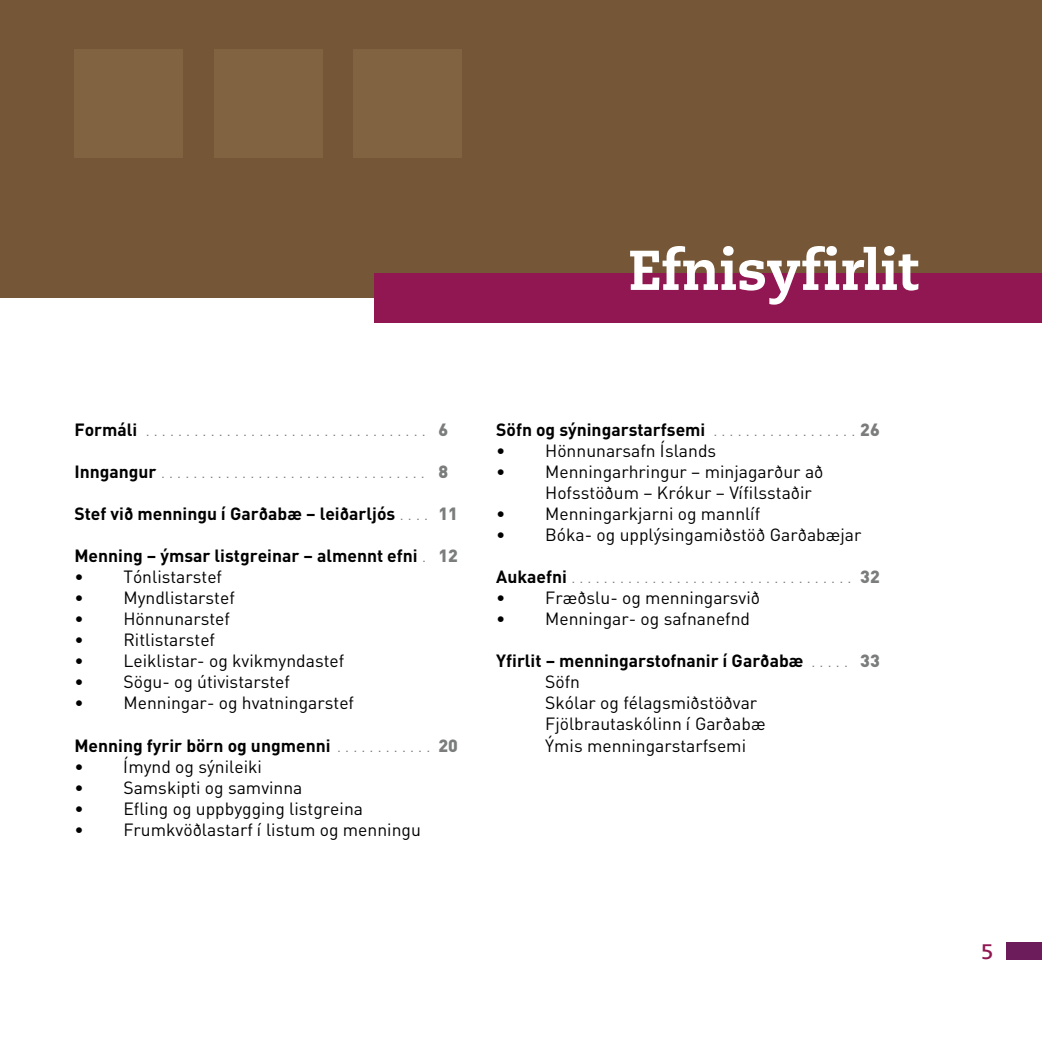
<style>
.page{position:relative;width:1042px;height:1042px;background:#fff}
.page>*{position:absolute;margin:0;border:0;box-sizing:border-box;transform-origin:0 0}
.t1{font:800 56px "Caecilia";letter-spacing:-.01em;color:#fff}
.t2{font:700 21px "Caecilia";color:#901751}
.t3{font:17.5px/21px "DIN";color:#000}
.t4{font:700 17.5px "DIN";color:#000}
.t5{font:300 17.5px "DIN";color:#7b7c7c}
.s1{font-weight:700;color:#000}
.s2{font-weight:900}
.s3{font-weight:300;color:#7b7c7c}
.s4{font-weight:900;color:#7b7c7c}
.s5{font-weight:700}
</style>
<div class="page">
<div style="left:1006px;top:943px;width:36px;height:17px;background:#6c1c5a"></div>
<div style="left:0;top:0;width:1042px;height:298px;background:#755636"></div>
<div style="left:375px;top:273px;width:667px;height:49px;background:#901751"></div>
<div style="left:74px;top:50px;width:109px;height:108px;background:#816342"></div>
<div style="left:214px;top:50px;width:109px;height:108px;background:#816342"></div>
<div style="left:354px;top:50px;width:108px;height:108px;background:#816342"></div>
<h1 class="t1" style="left:628px;top:236px;width:291px">Efnisyfirlit</h1>
<p class="t5" style="left:74px;top:419px;width:375px"><span class="s1">Formáli</span> ................................... <span class="s2">6</span></p>
<p class="t5" style="left:74px;top:461px;width:375px"><span class="s1">Inngangur</span> ................................. <span class="s2">8</span></p>
<p class="t4" style="left:74px;top:503px;width:385px">Stef við menningu í Garðabæ – leiðarljós <span class="s3">. . . .</span> <span class="s4">11</span></p>
<p class="t4" style="left:74px;top:545px;width:385px">Menning – ýmsar listgreinar – almennt efni <span class="s3">.</span> <span class="s4">12</span></p>
<p class="t3" style="left:74px;top:566px;width:149px">• Tónlistarstef</p>
<p class="t3" style="left:74px;top:587px;width:162px">• Myndlistarstef</p>
<p class="t3" style="left:74px;top:608px;width:157px">• Hönnunarstef</p>
<p class="t3" style="left:74px;top:629px;width:142px">• Ritlistarstef</p>
<p class="t3" style="left:74px;top:650px;width:271px">• Leiklistar- og kvikmyndastef</p>
<p class="t3" style="left:74px;top:671px;width:217px">• Sögu- og útivistarstef</p>
<p class="t3" style="left:74px;top:692px;width:281px">• Menningar- og hvatningarstef</p>
<p class="t4" style="left:74px;top:734px;width:385px">Menning fyrir börn og ungmenni <span class="s3">. . . . . . . . . . . .</span> <span class="s4">20</span></p>
<p class="t3" style="left:74px;top:755px;width:189px">• Ímynd og sýnileiki</p>
<p class="t3" style="left:74px;top:776px;width:230px">• Samskipti og samvinna</p>
<p class="t3" style="left:74px;top:797px;width:290px">• Efling og uppbygging listgreina</p>
<p class="t3" style="left:74px;top:818px;width:348px">• Frumkvöðlastarf í listum og menningu</p>
<p class="t4" style="left:496px;top:419px;width:385px">Söfn og sýningarstarfsemi <span class="s3">. . . . . . . . . . . . . . . . . .</span> <span class="s4">26</span></p>
<p class="t3" style="left:496px;top:440px;width:222px">• Hönnunarsafn Íslands</p>
<p class="t3" style="left:545px;top:461px;width:280px;text-indent:-49px">• Menningarhringur – minjagarður að<br>Hofsstöðum – Krókur – Vífilsstaðir</p>
<p class="t3" style="left:496px;top:503px;width:266px">• Menningarkjarni og mannlíf</p>
<p class="t3" style="left:496px;top:524px;width:367px">• Bóka- og upplýsingamiðstöð Garðabæjar</p>
<p class="t5" style="left:496px;top:566px;width:385px"><span class="s1">Aukaefni</span> ................................... <span class="s2">32</span></p>
<p class="t3" style="left:496px;top:587px;width:265px">• Fræðslu- og menningarsvið</p>
<p class="t3" style="left:496px;top:608px;width:255px">• Menningar- og safnanefnd</p>
<p class="t3" style="left:545px;top:650px;width:336px;text-indent:-49px"><span class="s5">Yfirlit – menningarstofnanir í Garðabæ</span> <span class="s3">. . . . .</span> <span class="s4">33<br></span>Söfn<br>Skólar og félagsmiðstöðvar<br>Fjölbrautaskólinn í Garðabæ<br>Ýmis menningarstarfsemi</p>
<p class="t2" style="left:981px;top:939px;width:14px">5</p>
</div>
